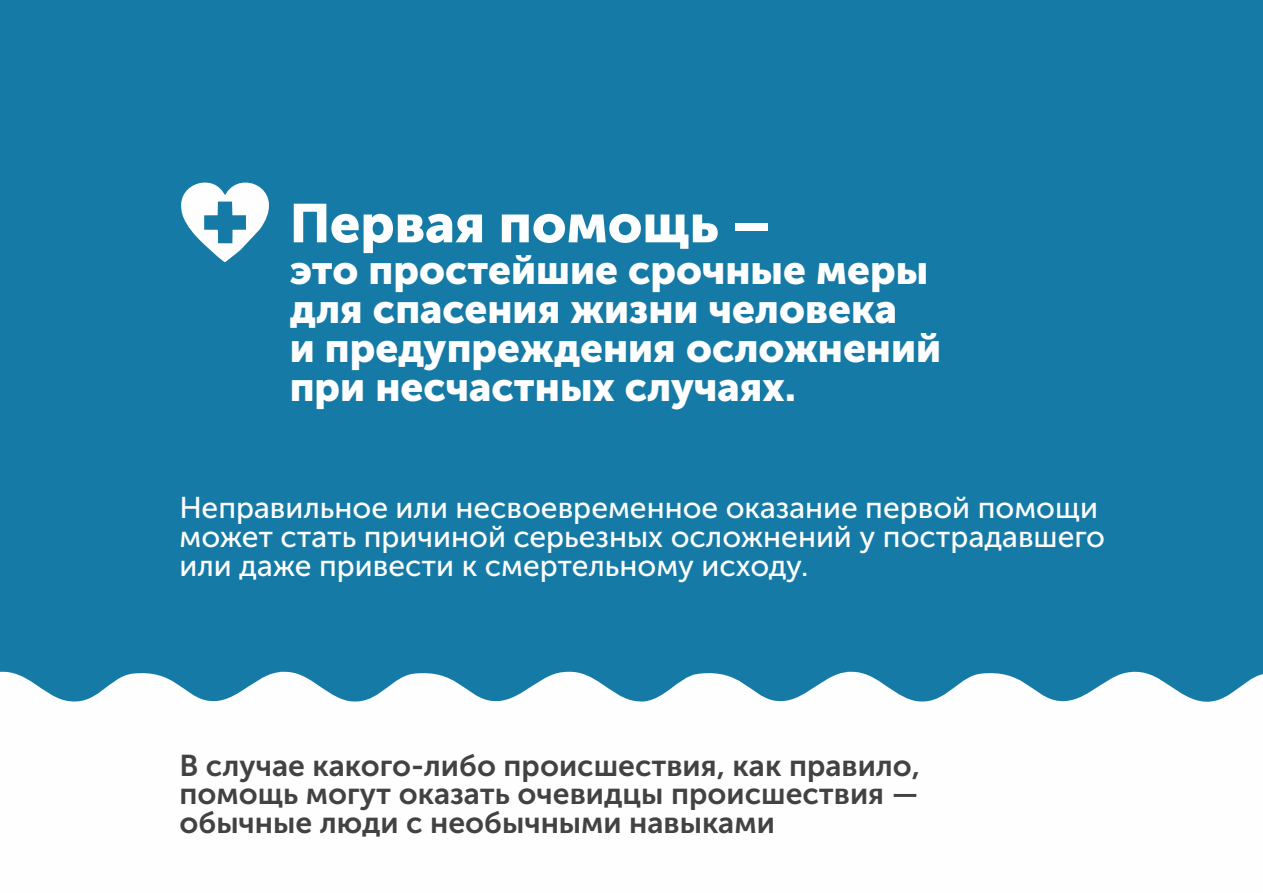
<style>
.page{position:relative;width:1263px;height:893px;background:#157ba6}
.page>*{position:absolute;margin:0;border:0;box-sizing:border-box;transform-origin:0 0}
.t1{font:54px "Museo Sans Cyrl 900";color:#fefefe}
.t2{font:40.5px/38.8px "Museo Sans Cyrl 900";color:#fefefe}
.t3{font:30px/28.8px "Museo Sans Cyrl 500";color:#fefefe}
.t4{font:30px/28.8px "Museo Sans Cyrl 700";color:#434242;text-align:justify}
</style>
<div class="page">
<svg style="left:0;top:671px;width:1263px;height:222px;background:#ebf3f6"></svg>
<svg style="left:181px;top:182px;width:88px;height:80px"></svg>
<h1 class="t1" style="left:290px;top:202px;width:483px">Первая помощь –</h1>
<h2 class="t2" style="left:290px;top:254px;width:653px">это простейшие срочные меры для спасения жизни человека<br>и предупреждения осложнений при несчастных случаях.</h2>
<p class="t3" style="left:179px;top:496px;width:927px">Неправильное или несвоевременное оказание первой помощи может стать причиной серьезных осложнений у пострадавшего или даже привести к смертельному исходу.</p>
<p class="t4" style="left:179px;top:754px;width:742px">В случае какого-либо происшествия, как правило, помощь могут оказать очевидцы происшествия — обычные люди с необычными навыками</p>
</div>
